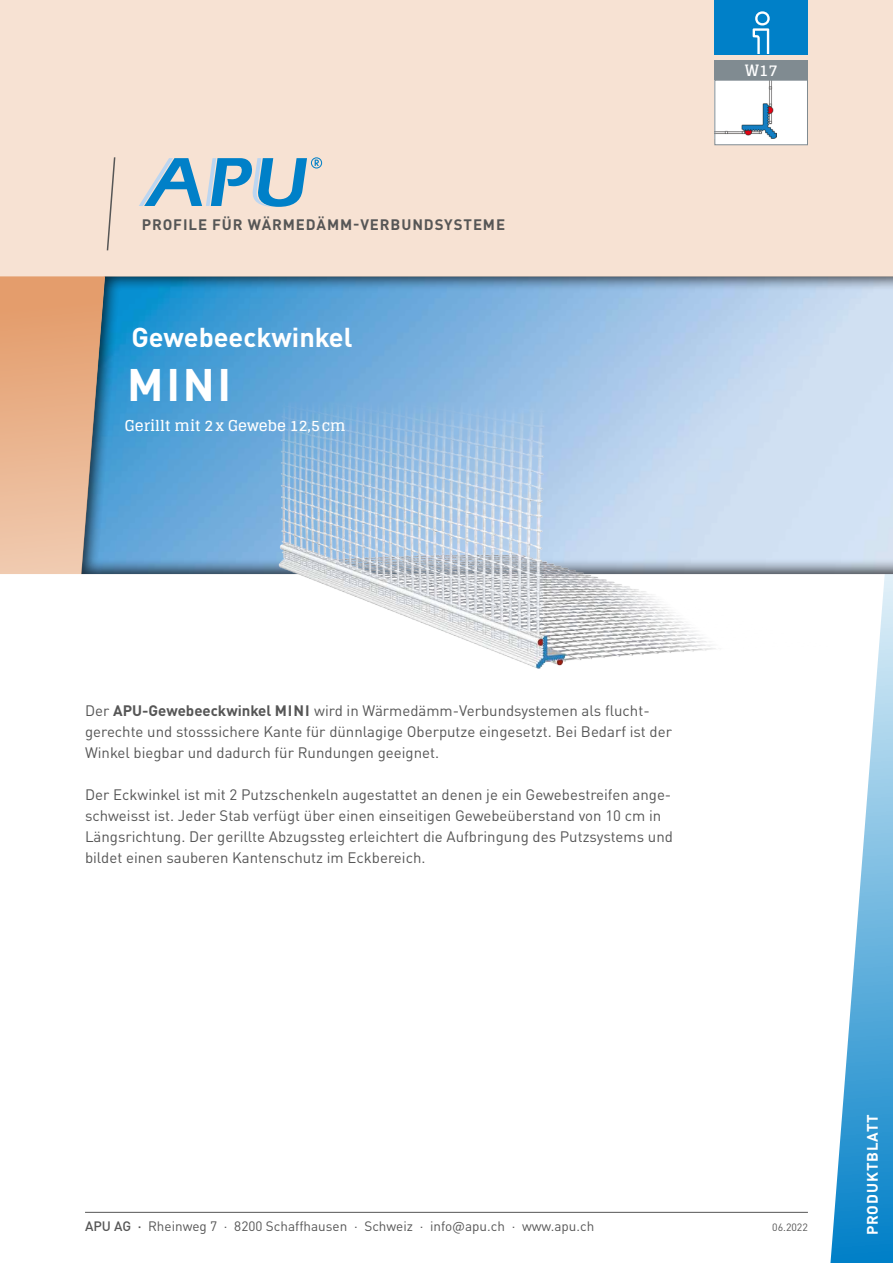
<style>
.page{position:relative;width:893px;height:1263px;background:#fff}
.page>*{position:absolute;margin:0;border:0;box-sizing:border-box;transform-origin:0 0}
.t1{font:700 45px "DIN Pro";color:#fff}
.t2{font:700 27px "DIN Pro";color:#fff}
.t3{font:700 15.6px "Glegoo";color:#fff}
.t4{font:15px/21px "DIN Pro";color:#565656}
.t5{font:700 15px "DIN Pro";letter-spacing:.06em;color:#565656}
.t6{font:700 15px "Glegoo";color:#fff}
.t7{font:700 15px "DIN Pro";letter-spacing:.06em;color:#fff}
.t8{font:13.5px "DIN Pro";color:#565656}
.t9{font:10.5px "DIN Pro";color:#565656}
.s1{font-weight:700}
.s2{font-weight:500}
</style>
<div class="page">
<hr style="left:85px;top:1212px;width:723px;height:1px;background:#565656">
<div style="left:0;top:0;width:893px;height:276px;background:#f7e2d3"></div>
<svg style="left:830px;top:575px;width:63px;height:688px"></svg>
<div style="left:714px;top:0;width:94px;height:54px;background:#0080c8"></div>
<svg style="left:753px;top:11px;width:17px;height:43px"></svg>
<svg style="left:139px;top:157px;width:183px;height:50px"></svg>
<svg style="left:106px;top:157px;width:10px;height:94px"></svg>
<svg style="left:81px;top:276px;width:812px;height:299px;background:#6aa9d4"></svg>
<svg style="left:0;top:276px;width:105px;height:298px;background:#d9ab8a"></svg>
<div style="left:714px;top:60px;width:94px;height:20px;background:#808b91"></div>
<div style="left:715px;top:80px;width:92px;height:65px;background:#fff"></div>
<img style="left:716px;top:82px;width:61px;height:56px">
<div style="left:714px;top:80px;width:94px;height:65px;border:1px solid #808b91"></div>
<img style="left:267px;top:284px;width:277px;height:385px">
<img style="left:544px;top:284px;width:297px;height:390px">
<p class="t5" style="left:142px;top:212px;width:365px">PROFILE FÜR WÄRMEDÄMM-VERBUNDSYSTEME</p>
<h2 class="t2" style="left:131px;top:314px;width:223px">Gewebeeckwinkel</h2>
<h1 class="t1" style="left:127px;top:347px;width:106px">MINI</h1>
<p class="t6" style="left:125px;top:417px;width:223px">Gerillt mit 2x Gewebe 12,5cm</p>
<p class="t3" style="left:745px;top:61px;width:34px">W17</p>
<p class="t4" style="left:85px;top:699px;width:588px">Der <span class="s1">APU-Gewebeeckwinkel MINI</span> wird in Wärmedämm-Verbundsystemen als flucht&shy;gerechte und stosssichere Kante für dünnlagige Oberputze eingesetzt. Bei Bedarf ist der<br>Winkel biegbar und dadurch für Rundungen geeignet.</p>
<p class="t4" style="left:85px;top:783px;width:589px">Der Eckwinkel ist mit 2 Putzschenkeln augestattet an denen je ein Gewebestreifen ange&shy;schweisst ist. Jeder Stab verfügt über einen einseitigen Gewebeüberstand von 10 cm in Längsrichtung. Der gerillte Abzugssteg erleichtert die Aufbringung des Putzsystems und bildet einen sauberen Kantenschutz im Eckbereich.</p>
<p class="t8" style="left:85px;top:1215px;width:511px"><span class="s2">APU AG ·</span> Rheinweg 7 · 8200 Schaffhausen · Schweiz · info@apu.ch · www.apu.ch</p>
<p class="t9" style="left:772px;top:1219px;width:37px">06.2022</p>
<p class="t7" style="left:860px;top:1235px;width:123px;rotate:-90deg">PRODUKTBLATT</p>
</div>
